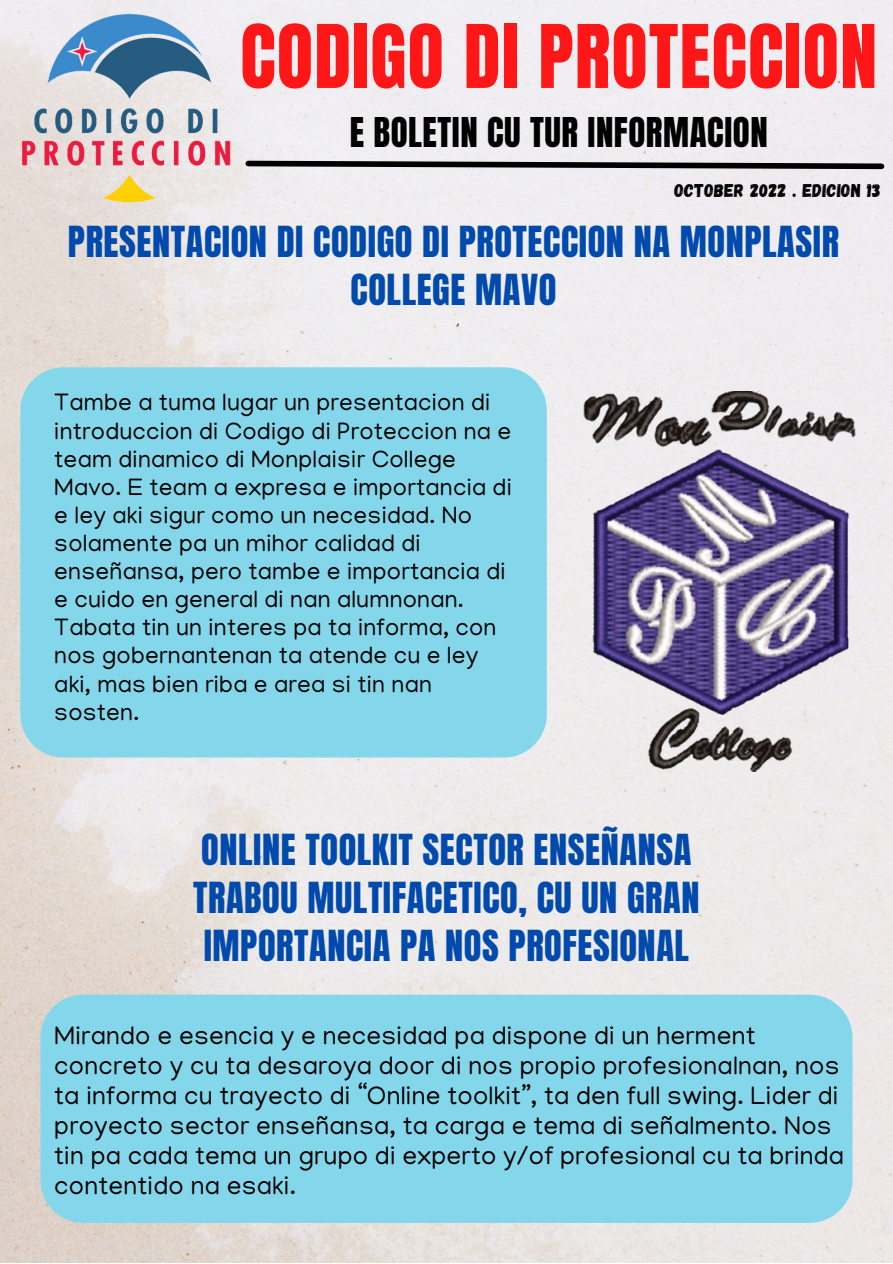
<style>
.page{position:relative;width:893px;height:1264px;background:#fff}
.page>*{position:absolute;margin:0;border:0;box-sizing:border-box;transform-origin:0 0}
.t1{font:74.55px "Anton";letter-spacing:.015em;color:#ff1616}
.t2{font:36.3px/48.3px "Anton";letter-spacing:.015em;color:#004aad;text-align:center}
.t3{font:34.95px "Anton";letter-spacing:.015em;color:#000}
.t4{font:26.1px/30.2px "Manjari";letter-spacing:.01em;color:#000}
.t5{font:24.3px/28px "Manjari";letter-spacing:.01em;color:#000}
.t6{font:18.45px "Gagalin";letter-spacing:.015em;color:#000}
</style>
<div class="page">
<img style="left:0;top:0;width:892px;height:1262px">
<div style="left:20px;top:367px;width:526px;height:390px;background:#84d7eb;border-radius:43px"></div>
<img style="left:12px;top:4px;width:227px;height:207px">
<svg style="left:242px;top:158px;width:645px;height:14px;background:#8f8e90"></svg>
<img style="left:529px;top:392px;width:363px;height:379px">
<div style="left:40px;top:994px;width:812px;height:228px;background:#84d7eb;border-radius:43px"></div>
<h1 class="t1" style="left:240px;top:3px;width:638px">CODIGO DI PROTECCION</h1>
<h3 class="t3" style="left:349px;top:107px;width:419px">E BOLETIN CU TUR INFORMACION</h3>
<p class="t6" style="left:674px;top:178px;width:208px">OCTOBER 2022 . EDICION 13</p>
<h2 class="t2" style="left:68px;top:218px;width:772px">PRESENTACION DI CODIGO DI PROTECCION NA MONPLASIR<br>COLLEGE MAVO</h2>
<p class="t5" style="left:54px;top:392px;width:459px">Tambe a tuma lugar un presentacion di introduccion di Codigo di Proteccion na e team dinamico di Monplaisir College Mavo. E team a expresa e importancia di e ley aki sigur como un necesidad. No solamente pa un mihor calidad di enseñansa, pero tambe e importancia di e cuido en general di nan alumnonan.<br>Tabata tin un interes pa ta informa, con nos gobernantenan ta atende cu e ley aki, mas bien riba e area si tin nan sosten.</p>
<h2 class="t2" style="left:193px;top:825px;width:508px;text-align:left">ONLINE TOOLKIT SECTOR ENSEÑANSA<br>TRABOU MULTIFACETICO, CU UN GRAN<br>IMPORTANCIA PA NOS PROFESIONAL</h2>
<p class="t4" style="left:54px;top:1023px;width:791px">Mirando e esencia y e necesidad pa dispone di un herment concreto y cu ta desaroya door di nos propio profesionalnan, nos ta informa cu trayecto di “Online toolkit”, ta den full swing. Lider di proyecto sector enseñansa, ta carga e tema di señalmento. Nos tin pa cada tema un grupo di experto y/of profesional cu ta brinda contentido na esaki.</p>
</div>
